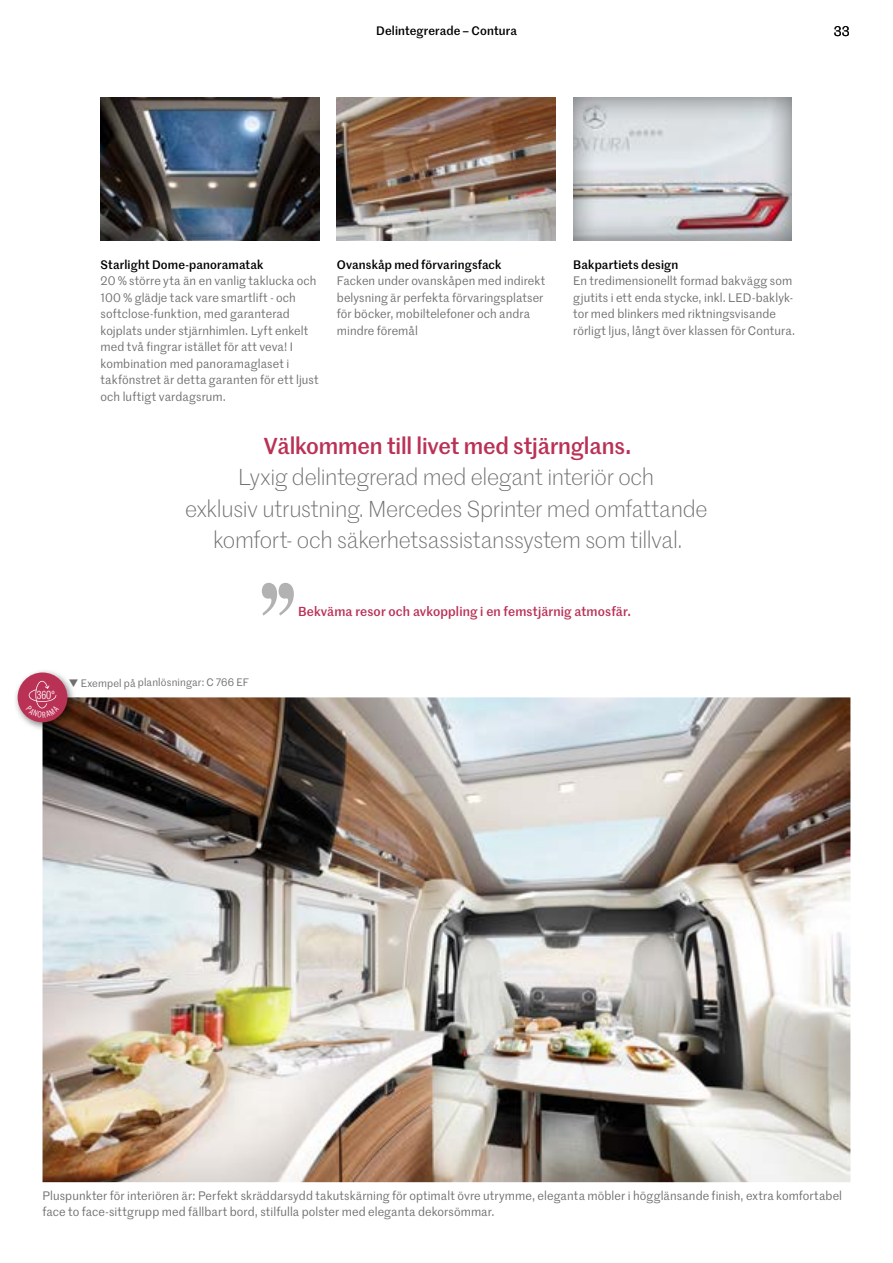
<style>
.page{position:relative;width:893px;height:1263px;background:#fff}
.page>*{position:absolute;margin:0;border:0;box-sizing:border-box;transform-origin:0 0}
.t1{font:300 22.5px/31.5px "Marr Sans";letter-spacing:-.01em;color:#706f6f;text-align:center}
.t2{font:500 22.5px "Marr Sans";letter-spacing:-.01em;color:#ba3156}
.t3{font:13.5px "Marr Sans";color:#000}
.t4{font:500 12.75px "Marr Sans";letter-spacing:.01em;color:#ba3156}
.t5{font:12px/16.5px "Marr Sans";letter-spacing:.005em;color:#706f6f}
.t6{font:500 12px "Marr Sans";letter-spacing:.01em;color:#000}
.t7{font:11.25px "Marr Sans Cond";color:#fff}
.t8{font:10.5px "Marr Sans";letter-spacing:.005em;color:#706f6f}
</style>
<div class="page">
<img style="left:101px;top:98px;width:218px;height:143px">
<img style="left:337px;top:98px;width:219px;height:143px">
<div style="left:561px;top:86px;width:244px;height:156px;background:#000;opacity:.5"></div>
<img style="left:43px;top:697px;width:807px;height:485px">
<div style="left:13px;top:668px;width:64px;height:63px;background:#000;opacity:.5"></div>
<div style="left:18px;top:672px;width:49px;height:50px;background:#ba3156;border-radius:50%"></div>
<svg style="left:262px;top:583px;width:32px;height:33px"></svg>
<svg style="left:26px;top:681px;width:33px;height:37px"></svg>
<p class="t6" style="left:376px;top:22px;width:142px">Delintegrerade – Contura</p>
<p class="t3" style="left:834px;top:22px;width:18px">33</p>
<p class="t6" style="left:101px;top:256px;width:165px">Starlight Dome-panoramatak</p>
<p class="t5" style="left:101px;top:272px;width:220px">20 % större yta än en vanlig taklucka och 100 % glädje tack vare smartlift - och softclose-funktion, med garanterad kojplats under stjärnhimlen. Lyft enkelt med två fingrar istället för att veva! I kombination med panoramaglaset i takfönstret är detta garanten för ett ljust och luftigt vardagsrum.</p>
<h1 class="t2" style="left:264px;top:429px;width:369px">Välkommen till livet med stjärnglans.</h1>
<h1 class="t1" style="left:185px;top:461px;width:524px">Lyxig delintegrerad med elegant interiör och<br>exklusiv utrustning. Mercedes Sprinter med omfattande komfort- och säkerhetsassistanssystem som tillval.</h1>
<p class="t6" style="left:337px;top:256px;width:166px">Ovanskåp med förvaringsfack</p>
<p class="t5" style="left:337px;top:272px;width:210px">Facken under ovanskåpen med indirekt belysning är perfekta förvaringsplatser för böcker, mobiltelefoner och andra mindre föremål</p>
<p class="t6" style="left:573px;top:256px;width:107px">Bakpartiets design</p>
<p class="t5" style="left:573px;top:272px;width:223px">En tredimensionellt formad bakvägg som gjutits i ett enda stycke, inkl. LED-baklyk&shy;tor med blinkers med riktningsvisande rörligt ljus, långt över klassen för Contura.</p>
<p class="t7" style="left:37px;top:688px;width:20px">360°</p>
<p class="t8" style="left:69px;top:675px;width:182px">❑ Exempel på planlösningar: C 766 EF</p>
<p class="t4" style="left:298px;top:602px;width:334px">Bekväma resor och avkoppling i en femstjärnig atmosfär.</p>
<p class="t5" style="left:43px;top:1187px;width:801px">Pluspunkter för interiören är: Perfekt skräddarsydd takutskärning för optimalt övre utrymme, eleganta möbler i högglänsande finish, extra komfortabel face to face-sittgrupp med fällbart bord, stilfulla polster med eleganta dekorsömmar.</p>
</div>
